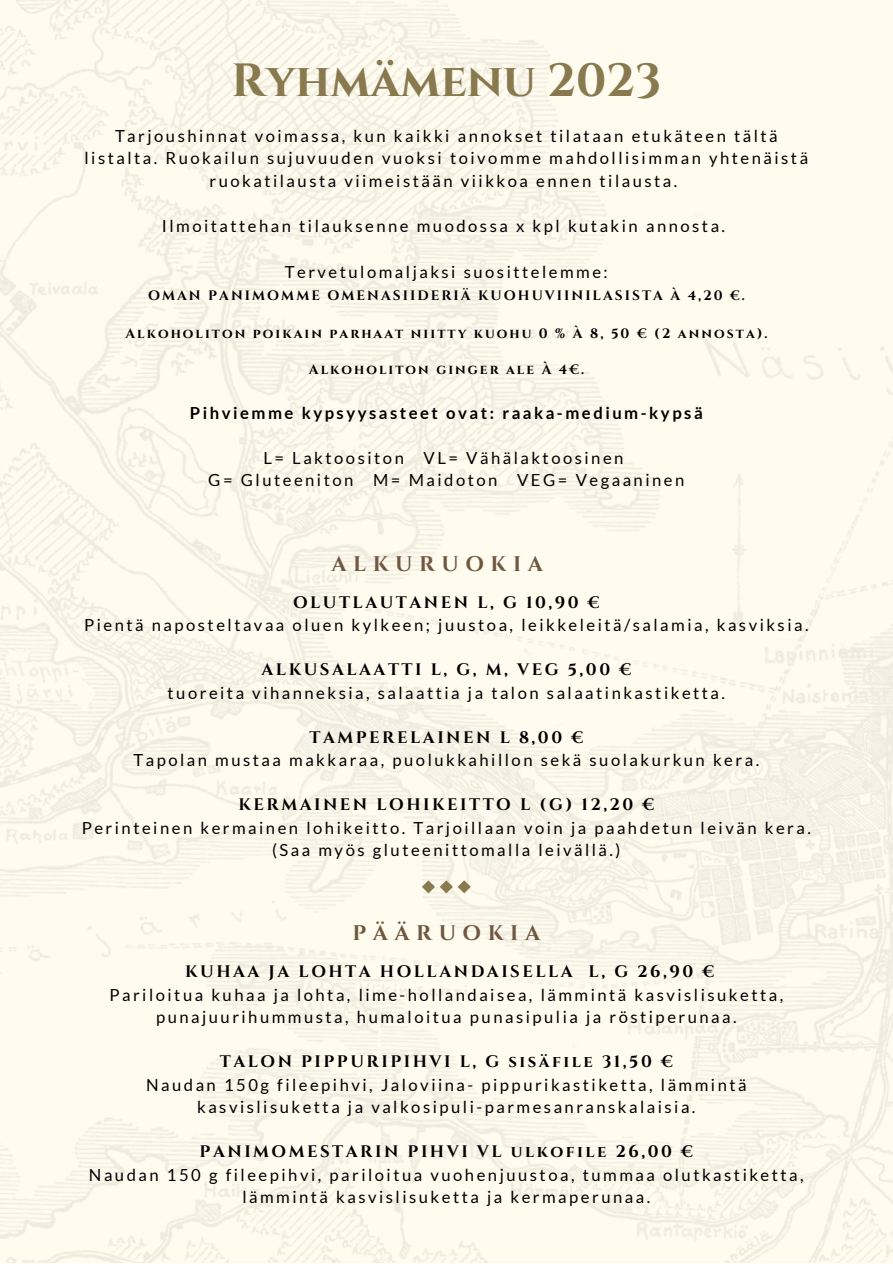
<style>
.page{position:relative;width:893px;height:1264px;background:#fff}
.page>*{position:absolute;margin:0;border:0;box-sizing:border-box;transform-origin:0 0}
.t1{font:700 46.5px "Cinzel";color:#88794f}
.t2{font:700 21.15px "Cinzel";letter-spacing:.31em;color:#705740}
.t3{font:16.65px/22.5px "Lato";letter-spacing:.15em;color:#000;text-align:center}
.t4{font:700 16.65px "Cinzel";letter-spacing:.15em;color:#000}
.t5{font:700 16.65px "Lato";letter-spacing:.15em;color:#000}
.t6{font:700 13.65px "Cinzel";letter-spacing:.15em;color:#000}
</style>
<div class="page">
<img style="left:0;top:0;width:892px;height:1262px">
<svg style="left:422px;top:880px;width:13px;height:13px"></svg>
<svg style="left:440px;top:880px;width:12px;height:13px"></svg>
<svg style="left:458px;top:880px;width:12px;height:13px"></svg>
<p class="t1" style="left:231px;top:51px;width:431px">Ryhmämenu 2023</p>
<p class="t3" style="left:85px;top:124px;width:725px">Tarjoushinnat voimassa, kun kaikki annokset tilataan etukäteen tältä listalta. Ruokailun sujuvuuden vuoksi toivomme mahdollisimman yhtenäistä ruokatilausta viimeistään viikkoa ennen tilausta.</p>
<p class="t3" style="left:162px;top:214px;width:564px">Ilmoitattehan tilauksenne muodossa x kpl kutakin annosta.</p>
<p class="t3" style="left:285px;top:260px;width:324px">Tervetulomaljaksi suosittelemme:</p>
<p class="t6" style="left:148px;top:287px;width:598px">OMAN PANIMOMME OMENASIIDERIÄ KUOHUVIINILASISTA À 4,20 €.</p>
<p class="t6" style="left:125px;top:324px;width:643px">Alkoholiton poikain parhaat niitty kuohu 0 % À 8, 50 € (2 annosta).</p>
<p class="t6" style="left:309px;top:360px;width:277px">Alkoholiton ginger ale À 4€.</p>
<p class="t5" style="left:190px;top:402px;width:514px">Pihviemme kypsyysasteet ovat: raaka-medium-kypsä</p>
<p class="t3" style="left:263px;top:446px;width:361px">L= Laktoositon VL= Vähälaktoosinen</p>
<p class="t3" style="left:208px;top:468px;width:477px">G= Gluteeniton M= Maidoton VEG= Vegaaninen</p>
<p class="t2" style="left:331px;top:550px;width:213px">ALKURUOKIA</p>
<p class="t4" style="left:293px;top:591px;width:308px">OLUTLAUTANEN L, G 10,90 €</p>
<p class="t3" style="left:84px;top:613px;width:726px">Pientä naposteltavaa oluen kylkeen; juustoa, leikkeleitä/salamia, kasviksia.</p>
<p class="t4" style="left:261px;top:659px;width:371px">ALKUSALAATTI L, G, M, VEG 5,00 €</p>
<p class="t3" style="left:167px;top:681px;width:559px">tuoreita vihanneksia, salaattia ja talon salaatinkastiketta.</p>
<p class="t4" style="left:309px;top:726px;width:275px">TAMPERELAINEN L 8,00 €</p>
<p class="t3" style="left:133px;top:748px;width:627px">Tapolan mustaa makkaraa, puolukkahillon sekä suolakurkun kera.</p>
<p class="t4" style="left:238px;top:794px;width:417px">KERMAINEN LOHIKEITTO L (G) 12,20 €</p>
<p class="t3" style="left:82px;top:816px;width:730px">Perinteinen kermainen lohikeitto. Tarjoillaan voin ja paahdetun leivän kera. (Saa myös gluteenittomalla leivällä.)</p>
<p class="t2" style="left:352px;top:919px;width:189px">PÄÄRUOKIA</p>
<p class="t4" style="left:185px;top:960px;width:530px">KUHAA JA LOHTA HOLLANDAISELLA L, G 26,90 €</p>
<p class="t3" style="left:109px;top:982px;width:675px">Pariloitua kuhaa ja lohta, lime-hollandaisea, lämmintä kasvislisuketta, punajuurihummusta, humaloitua punasipulia ja röstiperunaa.</p>
<p class="t4" style="left:220px;top:1050px;width:454px">TALON PIPPURIPIHVI L, G sisäfile 31,50 €</p>
<p class="t3" style="left:146px;top:1072px;width:602px">Naudan 150g fileepihvi, Jaloviina- pippurikastiketta, lämmintä kasvislisuketta ja valkosipuli-parmesanranskalaisia.</p>
<p class="t4" style="left:200px;top:1140px;width:495px">PANIMOMESTARIN PIHVI VL ulkofile 26,00 €</p>
<p class="t3" style="left:89px;top:1162px;width:716px">Naudan 150 g fileepihvi, pariloitua vuohenjuustoa, tummaa olutkastiketta, lämmintä kasvislisuketta ja kermaperunaa.</p>
</div>
